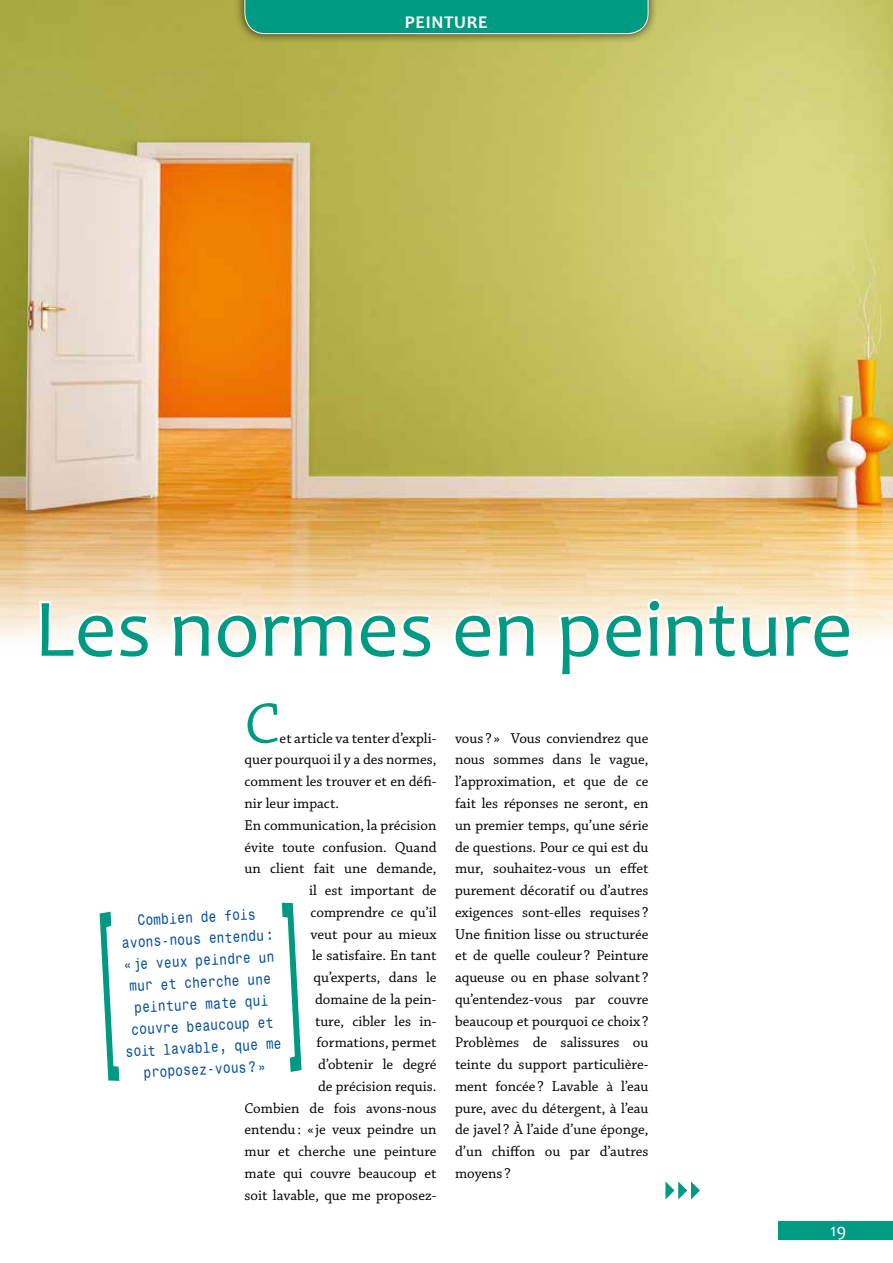
<style>
.page{position:relative;width:893px;height:1263px;background:#fff}
.page>*{position:absolute;margin:0;border:0;box-sizing:border-box;transform-origin:0 0}
.t1{font:82.5px "Candara";color:#009982}
.t2{font:60px "Chaparral Pro";color:#009982}
.t3{font:700 18px "Candara";letter-spacing:.04em;color:#fff}
.t4{font:18px "Candara";color:#fff}
.t5{font:15px/21.8px "Chaparral Pro";color:#000;text-align:justify}
.t6{font:13.5px/21.8px "Monospace Typewriter";color:#004d9d;text-align:center}
</style>
<div class="page">
<img style="left:0;top:0;width:893px;height:639px">
<div style="left:778px;top:1221px;width:115px;height:19px;background:#009982"></div>
<div style="left:235px;top:0;width:423px;height:44px;background:#000;opacity:.75"></div>
<div style="left:244px;top:0;width:405px;height:34px;background:#009982"></div>
<svg style="left:665px;top:1181px;width:35px;height:18px"></svg>
<svg style="left:37px;top:599px;width:115px;height:40px"></svg>
<svg style="left:168px;top:611px;width:266px;height:28px"></svg>
<svg style="left:451px;top:611px;width:87px;height:28px"></svg>
<svg style="left:556px;top:596px;width:297px;height:43px"></svg>
<svg style="left:100px;top:912px;width:19px;height:169px"></svg>
<svg style="left:282px;top:903px;width:20px;height:169px"></svg>
<p class="t3" style="left:405px;top:11px;width:84px">PEINTURE</p>
<h1 class="t1" style="left:34px;top:577px;width:820px">Les normes en peinture</h1>
<h2 class="t2" style="left:244px;top:690px;width:37px">C</h2>
<p class="t5" style="left:280px;top:728px;width:158px">et article va tenter d’expli-</p>
<p class="t5" style="left:244px;top:749px;width:194px">quer pourquoi il y a des normes,</p>
<p class="t5" style="left:244px;top:771px;width:193px">comment les trouver et en défi-</p>
<p class="t5" style="left:244px;top:793px;width:96px">nir leur impact.</p>
<p class="t5" style="left:244px;top:815px;width:193px">En communication, la précision</p>
<p class="t5" style="left:244px;top:836px;width:194px">évite toute confusion. Quand</p>
<p class="t5" style="left:244px;top:858px;width:194px">un client fait une demande,</p>
<p class="t5" style="left:309px;top:880px;width:129px">il est important de</p>
<p class="t5" style="left:310px;top:902px;width:127px">comprendre ce qu’il</p>
<p class="t5" style="left:310px;top:923px;width:127px">veut pour au mieux</p>
<p class="t5" style="left:312px;top:945px;width:126px">le satisfaire. En tant</p>
<p class="t5" style="left:313px;top:967px;width:125px">qu’experts, dans le</p>
<p class="t5" style="left:315px;top:989px;width:123px">domaine de la pein-</p>
<p class="t5" style="left:315px;top:1010px;width:123px">ture, cibler les in-</p>
<p class="t5" style="left:316px;top:1032px;width:121px">formations, permet</p>
<p class="t5" style="left:318px;top:1054px;width:120px">d’obtenir le degré</p>
<p class="t5" style="left:318px;top:1076px;width:120px">de précision requis.</p>
<p class="t5" style="left:244px;top:1097px;width:194px">Combien de fois avons-nous</p>
<p class="t5" style="left:244px;top:1119px;width:193px">entendu: « je veux peindre un</p>
<p class="t5" style="left:244px;top:1141px;width:194px">mur et cherche une peinture</p>
<p class="t5" style="left:244px;top:1163px;width:194px">mate qui couvre beaucoup et</p>
<p class="t5" style="left:244px;top:1184px;width:194px">soit lavable, que me proposez-</p>
<p class="t6" style="left:118px;top:910px;width:158px;rotate:-3deg">Combien de fois avons-nous entendu: «je veux peindre un mur et cherche une peinture mate qui couvre beaucoup et soit lavable, que me proposez-vous?»</p>
<p class="t5" style="left:455px;top:728px;width:195px">vous ? » Vous conviendrez que nous sommes dans le vague, l’approximation, et que de ce fait les réponses ne seront, en un premier temps, qu’une série de questions. Pour ce qui est du mur, souhaitez-vous un effet purement décoratif ou d’autres exigences sont-elles requises ?<br>Une finition lisse ou structurée et de quelle couleur ? Peinture aqueuse ou en phase solvant ? qu’entendez-vous par couvre beaucoup et pourquoi ce choix ?<br>Problèmes de salissures ou teinte du support particulière&shy;ment foncée ? Lavable à l’eau pure, avec du détergent, à l’eau de javel ? À l’aide d’une éponge, d’un chiffon ou par d’autres moyens ?</p>
<p class="t4" style="left:830px;top:1218px;width:18px">19</p>
</div>
